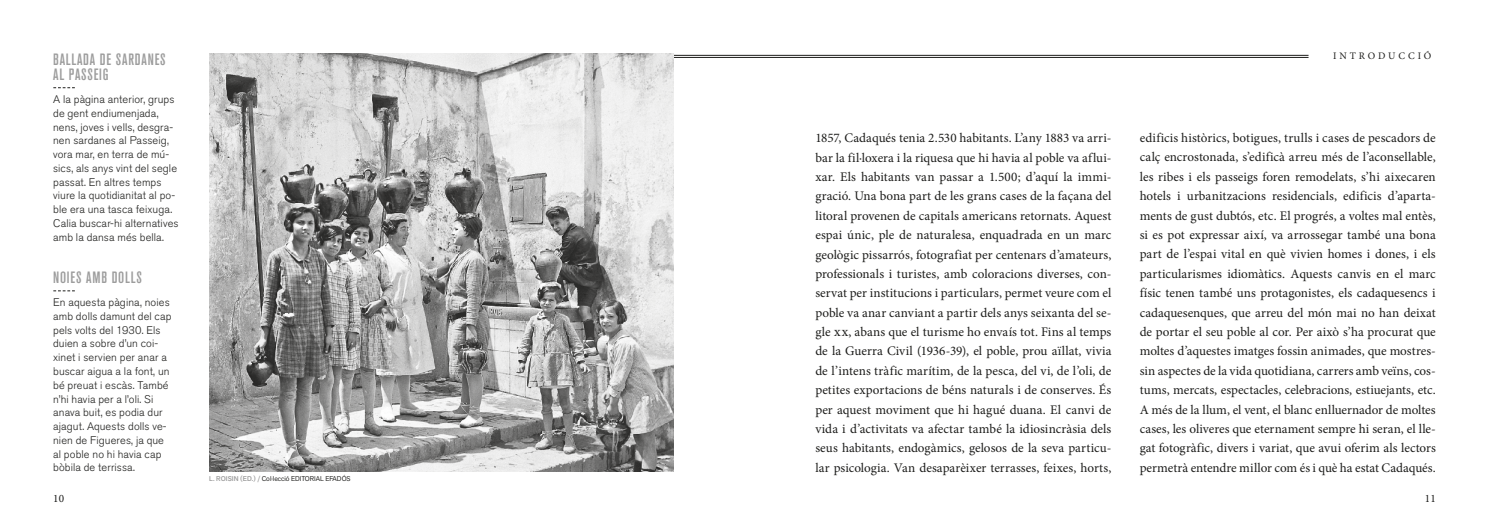
<style>
.page{position:relative;width:1489px;height:525px;background:#fff}
.page>*{position:absolute;margin:0;border:0;box-sizing:border-box;transform-origin:0 0}
.t1{font:500 condensed 16.25px/15px "Akzidenz Grotesk BQ";letter-spacing:.05em;color:#9d9d9d}
.t2{font:13.12px/19.4px "Minion Pro";color:#1d1d1b;text-align:justify}
.t3{font:11.25px "Minion Pro";color:#1d1d1b}
.t4{font:300 11px/13.8px "Akzidenz Grotesk BQ";letter-spacing:.01em;color:#1d1d1b}
.t5{font:10px "Minion Pro";letter-spacing:.29em;color:#1d1d1b}
.t6{font:6.88px "Akzid Grtsk Next";color:#1d1d1b}
.s1{font-weight:500;color:#9d9d9d}
</style>
<div class="page">
<hr style="left:209px;top:55px;width:1099px;height:1px;background:#1d1d1b">
<hr style="left:209px;top:57px;width:1099px;height:1px;background:#1d1d1b">
<svg style="left:53px;top:87px;width:22px;height:1px"></svg>
<svg style="left:53px;top:290px;width:22px;height:1px"></svg>
<img style="left:209px;top:53px;width:464px;height:418px">
<p class="t1" style="left:53px;top:51px;width:114px">BALLADA DE SARDANES<br>AL PASSEIG</p>
<p class="t4" style="left:53px;top:93px;width:127px">A la pàgina anterior, grups de gent endiumenjada, nens, joves i vells, desgra&shy;nen sardanes al Passeig, vora mar, en terra de mú&shy;sics, als anys vint del segle passat. En altres temps viure la quotidianitat al po&shy;ble era una tasca feixuga.<br>Calia buscar-hi alternatives amb la dansa més bella.</p>
<p class="t1" style="left:53px;top:270px;width:90px">NOIES AMB DOLLS</p>
<p class="t4" style="left:53px;top:295px;width:120px">En aquesta pàgina, noies amb dolls damunt del cap pels volts del 1930. Els duien a sobre d’un coi&shy;xinet i servien per anar a buscar aigua a la font, un bé preuat i escàs. També n’hi havia per a l’oli. Si anava buit, es podia dur ajagut. Aquests dolls ve&shy;nien de Figueres, ja que al poble no hi havia cap bòbila de terrissa.</p>
<p class="t3" style="left:53px;top:491px;width:12px">10</p>
<p class="t6" style="left:209px;top:473px;width:143px"><span class="s1">L. ROISIN (ED.) /</span> Col·lecció EDITORIAL EFADÓS</p>
<p class="t5" style="left:1332px;top:49px;width:100px">INTRODUCCIÓ</p>
<p class="t2" style="left:815px;top:128px;width:297px">1857, Cadaqués tenia 2.530 habitants. L’any 1883 va arri&shy;bar la fil·loxera i la riquesa que hi havia al poble va aflui&shy;xar. Els habitants van passar a 1.500; d’aquí la immi&shy;gració. Una bona part de les grans cases de la façana del litoral provenen de capitals americans retornats. Aquest espai únic, ple de naturalesa, enquadrada en un marc geològic pissarrós, fotografiat per centenars d’amateurs, professionals i turistes, amb coloracions diverses, con&shy;servat per institucions i particulars, permet veure com el poble va anar canviant a partir dels anys seixanta del se&shy;gle xx, abans que el turisme ho envaís tot. Fins al temps de la Guerra Civil (1936-39), el poble, prou aïllat, vivia de l’intens tràfic marítim, de la pesca, del vi, de l’oli, de petites exportacions de béns naturals i de conserves. És per aquest moviment que hi hagué duana. El canvi de vida i d’activitats va afectar també la idiosincràsia dels seus habitants, endogàmics, gelosos de la seva particu&shy;lar psicologia. Van desaparèixer terrasses, feixes, horts,</p>
<p class="t2" style="left:1139px;top:128px;width:297px">edificis històrics, botigues, trulls i cases de pescadors de calç encrostonada, s’edificà arreu més de l’aconsellable, les ribes i els passeigs foren remodelats, s’hi aixecaren hotels i urbanitzacions residencials, edificis d’aparta&shy;ments de gust dubtós, etc. El progrés, a voltes mal entès, si es pot expressar així, va arrossegar també una bona part de l’espai vital en què vivien homes i dones, i els particularismes idiomàtics. Aquests canvis en el marc físic tenen també uns protagonistes, els cadaquesencs i cadaquesenques, que arreu del món mai no han deixat de portar el seu poble al cor. Per això s’ha procurat que moltes d’aquestes imatges fossin animades, que mostres&shy;sin aspectes de la vida quotidiana, carrers amb veïns, cos&shy;tums, mercats, espectacles, celebracions, estiuejants, etc.<br>A més de la llum, el vent, el blanc enlluernador de moltes cases, les oliveres que eternament sempre hi seran, el lle&shy;gat fotogràfic, divers i variat, que avui oferim als lectors permetrà entendre millor com és i què ha estat Cadaqués.</p>
<p class="t3" style="left:1424px;top:491px;width:12px">11</p>
</div>
